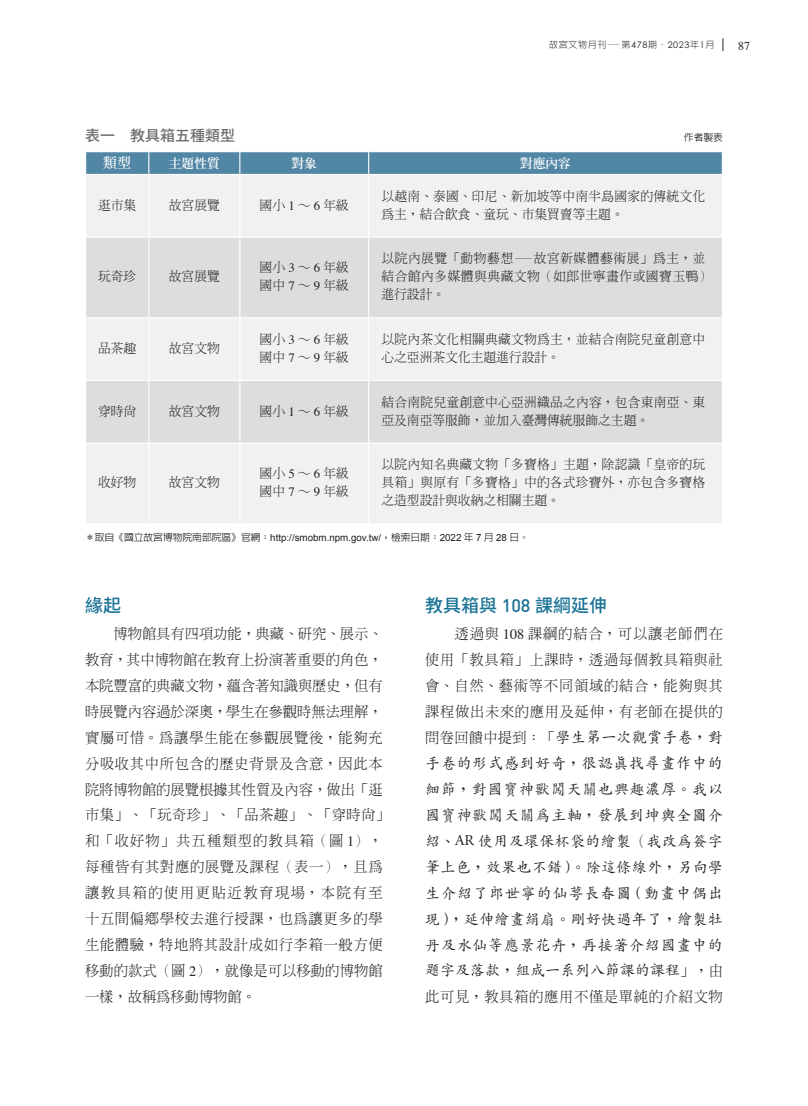
<style>
.page{position:relative;width:808px;height:1106px;background:#fff}
.page>*{position:absolute;margin:0;border:0;box-sizing:border-box;transform-origin:0 0}
.t1{font:500 18px "Noto Sans CJ Ktc";color:#1b7395}
.t2{font:500 15px/26px "AR Kai B5";letter-spacing:.02em;color:#231f20;text-align:justify}
.t3{font:500 15px "Noto Sans CJ Ktc";color:#6c6d70}
.t4{font:300 14.25px/26px "AR Ming B5";letter-spacing:.05em;color:#231f20}
.t5{font:700 14.25px "AR Ming B5";color:#fff}
.t6{font:300 12.75px/18px "AR Ming B5";letter-spacing:.015em;color:#231f20}
.t7{font:300 12.75px/18px "AR Ming B5";letter-spacing:.04em;color:#231f20}
.t8{font:800 12.75px "AR Ming B5";color:#fff}
.t9{font:12px "Times";color:#231f20}
.t10{font:9.75px "Arial";color:#231f20}
.t11{font:500 9.75px "AR Hei B5";color:#231f20}
.t12{font:300 9px "AR Hei B5";letter-spacing:.075em;color:#231f20}
.s1{font-family:"Century Gothic";font-weight:400}
.s2{font-family:"Adobe Song Std"}
.s3{font-family:"Times";font-weight:400}
.s4{font-family:"AR Hei B5";font-weight:500}
.s5{font-family:"DIN Pro"}
.s6{font-family:"AR Ming B5";font-weight:300;font-size:14.25px}
.s7{font-family:"Adobe Garamond Pro";font-weight:400}
</style>
<div class="page">
<svg style="left:723px;top:38px;width:1px;height:13px"></svg>
<div style="left:86px;top:175px;width:636px;height:348px;background:#f0f1f2"></div>
<svg style="left:86px;top:238px;width:636px;height:204px;fill:#dcdddf"></svg>
<hr style="left:148px;top:175px;width:1px;height:61px;background:#fff">
<hr style="left:239px;top:175px;width:1px;height:61px;background:#fff">
<hr style="left:368px;top:175px;width:1px;height:61px;background:#fff">
<hr style="left:85px;top:236px;width:64px;height:2px;background:#fff">
<hr style="left:149px;top:236px;width:91px;height:2px;background:#fff">
<hr style="left:148px;top:238px;width:1px;height:79px;background:#fff">
<hr style="left:240px;top:236px;width:129px;height:2px;background:#fff">
<hr style="left:239px;top:238px;width:1px;height:79px;background:#fff">
<hr style="left:369px;top:236px;width:354px;height:2px;background:#fff">
<hr style="left:368px;top:238px;width:1px;height:79px;background:#fff">
<hr style="left:85px;top:317px;width:64px;height:1px;background:#fff">
<hr style="left:149px;top:317px;width:91px;height:1px;background:#fff">
<hr style="left:148px;top:318px;width:1px;height:62px;background:#fff">
<hr style="left:240px;top:317px;width:129px;height:1px;background:#fff">
<hr style="left:239px;top:318px;width:1px;height:62px;background:#fff">
<hr style="left:369px;top:317px;width:354px;height:1px;background:#fff">
<hr style="left:368px;top:318px;width:1px;height:62px;background:#fff">
<hr style="left:85px;top:380px;width:64px;height:1px;background:#fff">
<hr style="left:149px;top:380px;width:91px;height:1px;background:#fff">
<hr style="left:148px;top:381px;width:1px;height:61px;background:#fff">
<hr style="left:240px;top:380px;width:129px;height:1px;background:#fff">
<hr style="left:239px;top:381px;width:1px;height:61px;background:#fff">
<hr style="left:369px;top:380px;width:354px;height:1px;background:#fff">
<hr style="left:368px;top:381px;width:1px;height:61px;background:#fff">
<hr style="left:85px;top:442px;width:64px;height:2px;background:#fff">
<hr style="left:149px;top:442px;width:91px;height:2px;background:#fff">
<hr style="left:148px;top:444px;width:1px;height:79px;background:#fff">
<hr style="left:240px;top:442px;width:129px;height:2px;background:#fff">
<hr style="left:239px;top:444px;width:1px;height:79px;background:#fff">
<hr style="left:369px;top:442px;width:354px;height:2px;background:#fff">
<hr style="left:368px;top:444px;width:1px;height:79px;background:#fff">
<svg style="left:85px;top:152px;width:638px;height:22px;background:#5589a7"></svg>
<p class="t12" style="left:549px;top:40px;width:167px">故宮文物月刊—第<span class="s1">478</span>期<span class="s2">・</span><span class="s1">2023</span>年<span class="s1">1</span>月</p>
<p class="t9" style="left:738px;top:34px;width:13px">87</p>
<p class="t3" style="left:85px;top:127px;width:151px">表一　教具箱五種類型</p>
<p class="t11" style="left:684px;top:133px;width:40px">作者製表</p>
<p class="t5" style="left:103px;top:156px;width:30px">類型</p>
<p class="t8" style="left:169px;top:157px;width:53px">主題性質</p>
<p class="t8" style="left:291px;top:157px;width:27px">對象</p>
<p class="t8" style="left:520px;top:157px;width:52px">對應內容</p>
<p class="t6" style="left:98px;top:196px;width:40px">逛市集</p>
<p class="t6" style="left:169px;top:196px;width:52px">故宮展覽</p>
<p class="t6" style="left:260px;top:196px;width:91px">國小<span class="s3">1</span>∼ <span class="s3">6</span>年級</p>
<p class="t6" style="left:381px;top:187px;width:325px">以越南、泰國、印尼、新加坡等中南半島國家的傳統文化為主，結合飲食、童玩、市集買賣等主題。</p>
<p class="t6" style="left:98px;top:267px;width:40px">玩奇珍</p>
<p class="t6" style="left:169px;top:267px;width:52px">故宮展覽</p>
<p class="t6" style="left:260px;top:258px;width:91px">國小<span class="s3">3</span>∼<span class="s3">6</span>年級國中<span class="s3">7</span>∼<span class="s3">9</span>年級</p>
<p class="t7" style="left:381px;top:249px;width:332px">以院內展覽「動物藝想—故宮新媒體藝術展」為主，並結合館內多媒體與典藏文物（如郎世寧畫作或國寶玉鴨）進行設計。</p>
<p class="t6" style="left:98px;top:339px;width:40px">品茶趣</p>
<p class="t6" style="left:169px;top:339px;width:52px">故宮文物</p>
<p class="t6" style="left:260px;top:330px;width:91px">國小<span class="s3">3</span>∼<span class="s3">6</span>年級國中<span class="s3">7</span>∼<span class="s3">9</span>年級</p>
<p class="t6" style="left:381px;top:330px;width:325px">以院內茶文化相關典藏文物為主，並結合南院兒童創意中心之亞洲茶文化主題進行設計。</p>
<p class="t6" style="left:98px;top:402px;width:40px">穿時尚</p>
<p class="t6" style="left:169px;top:402px;width:52px">故宮文物</p>
<p class="t6" style="left:260px;top:402px;width:91px">國小<span class="s3">1</span>∼<span class="s3">6</span>年級</p>
<p class="t6" style="left:381px;top:393px;width:325px">結合南院兒童創意中心亞洲織品之內容，包含東南亞、東亞及南亞等服飾，並加入臺灣傳統服飾之主題。</p>
<p class="t6" style="left:98px;top:473px;width:40px">收好物</p>
<p class="t6" style="left:169px;top:473px;width:52px">故宮文物</p>
<p class="t6" style="left:260px;top:464px;width:91px">國小<span class="s3">5</span>∼<span class="s3">6</span>年級國中<span class="s3">7</span>∼<span class="s3">9</span>年級</p>
<p class="t6" style="left:381px;top:455px;width:325px;text-align:justify">以院內知名典藏文物「多寶格」主題，除認識「皇帝的玩具箱」與原有「多寶格」中的各式珍寶外，亦包含多寶格之造型設計與收納之相關主題。</p>
<p class="t10" style="left:85px;top:531px;width:445px"><span class="s4">＊取自《國立故宮博物院南部院區》官網：</span>http://smobm.npm.gov.tw/<span class="s4">，檢索日期：</span>2022 <span class="s4">年</span> 7 <span class="s4">月</span> 28 <span class="s4">日。</span></p>
<p class="t1" style="left:85px;top:595px;width:37px">緣起</p>
<p class="t4" style="left:85px;top:620px;width:306px;text-indent:28px">博物館具有四項功能，典藏、研究、展示、教育，其中博物館在教育上扮演著重要的角色，本院豐富的典藏文物，蘊含著知識與歷史，但有時展覽內容過於深奧，學生在參觀時無法理解，實屬可惜。為讓學生能在參觀展覽後，能夠充分吸收其中所包含的歷史背景及含意，因此本院將博物館的展覽根據其性質及內容，做出「逛市集」、「玩奇珍」、「品茶趣」、「穿時尚」和「收好物」共五種類型的教具箱（圖 <span class="s3">1</span>），每種皆有其對應的展覽及課程（表一），且為讓教具箱的使用更貼近教育現場，本院有至十五間偏鄉學校去進行授課，也為讓更多的學生能體驗，特地將其設計成如行李箱一般方便移動的款式（圖 <span class="s3">2</span>），就像是可以移動的博物館一樣，故稱為移動博物館。</p>
<p class="t1" style="left:425px;top:595px;width:183px">教具箱與 <span class="s5">108</span> 課綱延伸</p>
<p class="t4" style="left:425px;top:620px;width:299px;text-align:justify;text-indent:29px">透過與 <span class="s3">108</span> 課綱的結合，可以讓老師們在使用「教具箱」上課時，透過每個教具箱與社會、自然、藝術等不同領域的結合，能夠與其課程做出未來的應用及延伸，有老師在提供的</p>
<p class="t2" style="left:425px;top:724px;width:299px"><span class="s6">問卷回饋中提到：「</span>學生第一次觀賞手卷，對手卷的形式感到好奇，很認真找尋畫作中的細節，對國寶神獸闖天關也興趣濃厚。我以國寶神獸闖天關為主軸，發展到坤輿全圖介紹、<span class="s7">AR</span> 使用及環保杯袋的繪製（我改為簽字筆上色，效果也不錯 <span class="s7">)</span>。除這條線外，另向學生介紹了郎世寧的仙萼長春圖 <span class="s7">(</span> 動畫中偶出現 <span class="s7">)</span>，延伸繪畫絹扇。剛好快過年了，繪製牡丹及水仙等應景花卉，再接著介紹國畫中的題字及落款，組成一系列八節課的課程<span class="s6">」，由</span></p>
<p class="t4" style="left:425px;top:983px;width:299px">此可見，教具箱的應用不僅是單純的介紹文物</p>
</div>
